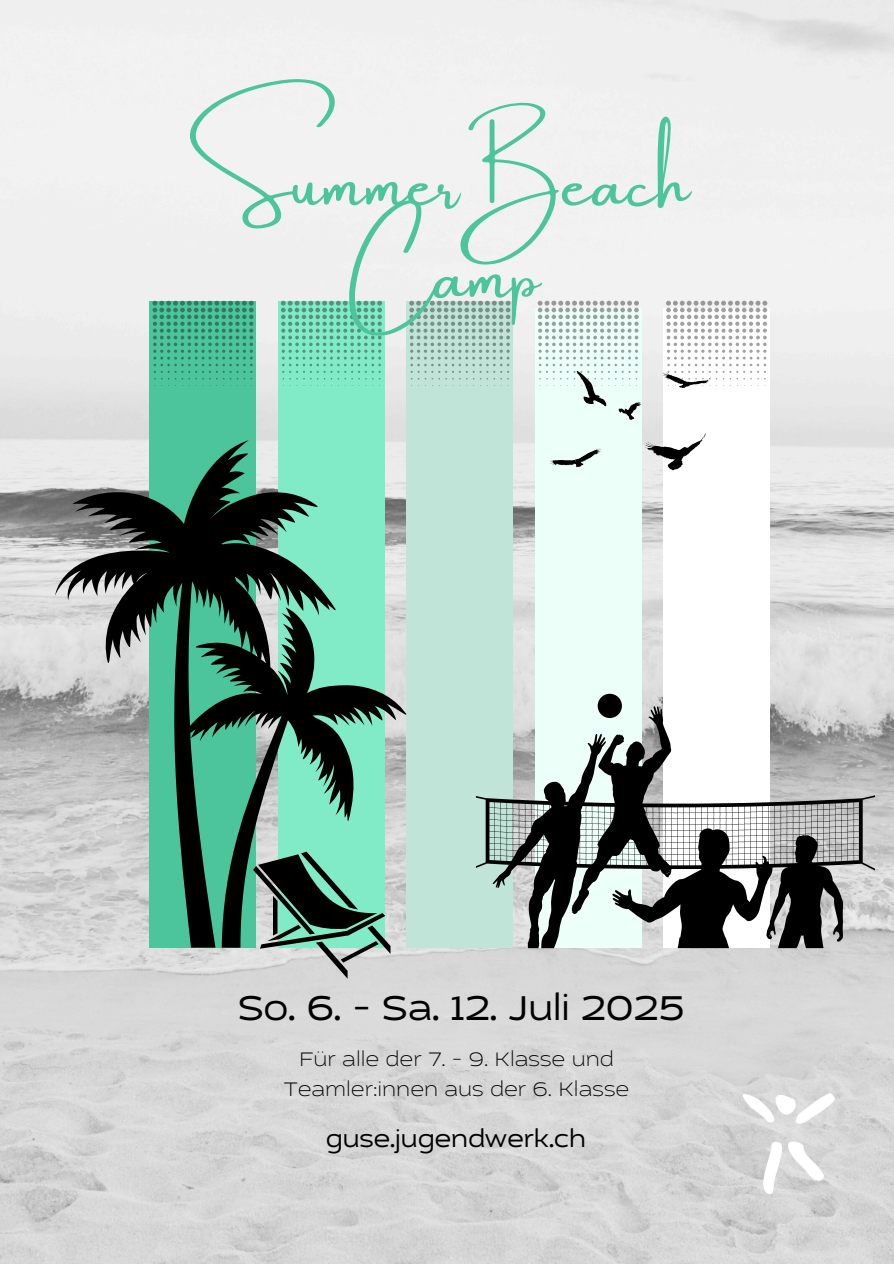
<style>
.page{position:relative;width:894px;height:1264px;background:#fff}
.page>*{position:absolute;margin:0;border:0;box-sizing:border-box;transform-origin:0 0}
.t1{font:66px/92.4px "Amsterdam One";color:#4cc49c;text-align:center}
.t2{font:expanded 39.6px "Cedra 4 F";color:#000}
.t3{font:expanded 27px "Cedra 4 F";color:#000}
.t4{font:200 expanded 22.5px "Cedra 4 F";color:#000}
</style>
<div class="page">
<img style="left:0;top:0;width:893px;height:1263px">
<div style="left:663px;top:308px;width:106px;height:639px;background:#fff"></div>
<div style="left:534px;top:308px;width:107px;height:639px;background:#edfff9"></div>
<div style="left:406px;top:301px;width:107px;height:646px;background:#c0e4d8"></div>
<div style="left:278px;top:301px;width:106px;height:646px;background:#81ebc8"></div>
<div style="left:149px;top:301px;width:107px;height:646px;background:#4cc49c"></div>
<svg style="left:55px;top:440px;width:351px;height:507px"></svg>
<img style="left:540px;top:352px;width:198px;height:118px">
<svg style="left:152px;top:301px;width:102px;height:78px"></svg>
<svg style="left:281px;top:301px;width:101px;height:78px"></svg>
<svg style="left:409px;top:301px;width:101px;height:78px"></svg>
<svg style="left:537px;top:301px;width:101px;height:78px"></svg>
<svg style="left:666px;top:301px;width:101px;height:78px"></svg>
<svg style="left:253px;top:851px;width:137px;height:127px"></svg>
<div style="left:597px;top:693px;width:24px;height:25px;background:#000;border-radius:50%"></div>
<svg style="left:476px;top:706px;width:398px;height:242px"></svg>
<img style="left:743px;top:1093px;width:91px;height:100px">
<p class="t1" style="left:188px;top:140px;width:503px">SummerBeach<br>Camp</p>
<h1 class="t2" style="left:238px;top:983px;width:447px">So. 6. - Sa. 12. Juli 2025</h1>
<p class="t4" style="left:299px;top:1044px;width:316px">Für alle der 7. - 9. Klasse und</p>
<p class="t4" style="left:284px;top:1075px;width:347px">Teamler:innen aus der 6. Klasse</p>
<p class="t3" style="left:326px;top:1122px;width:261px">guse.jugendwerk.ch</p>
</div>
